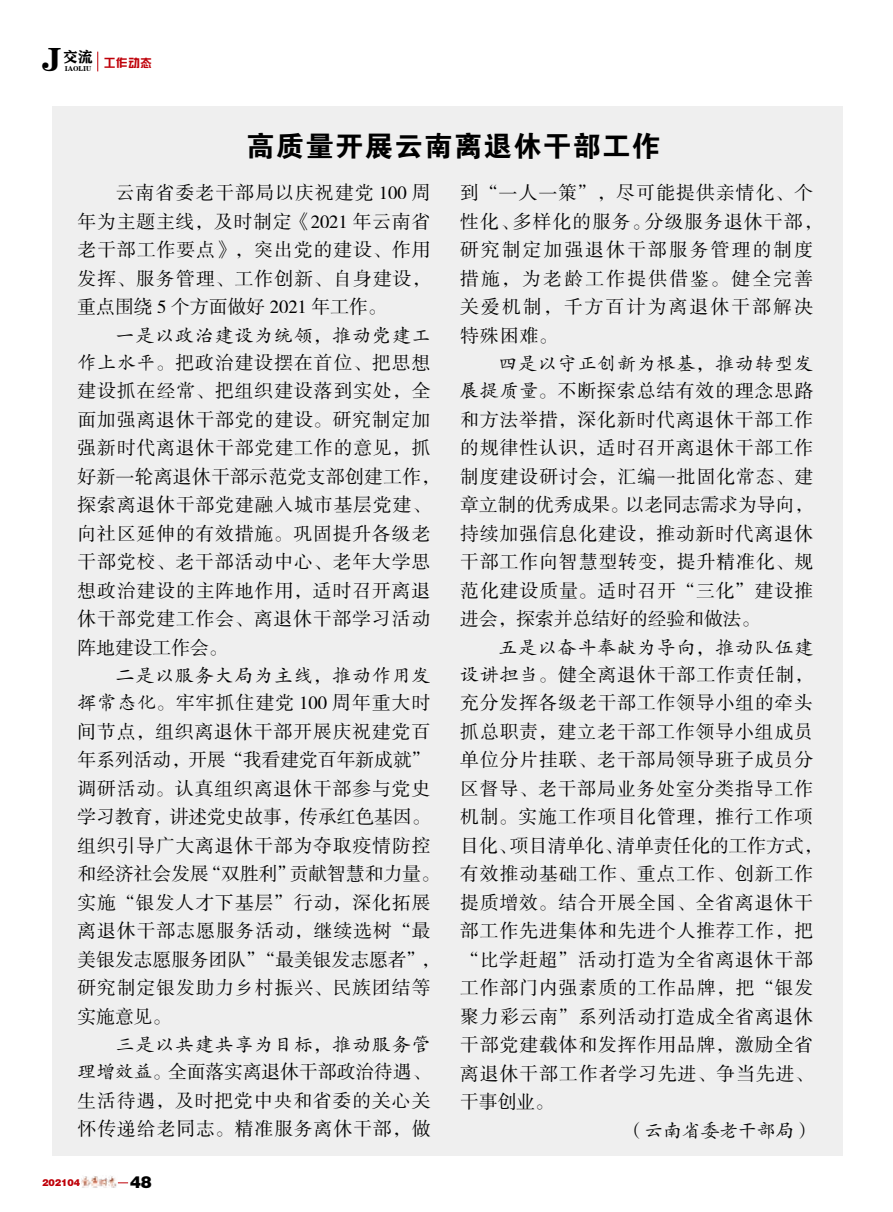
<style>
.page{position:relative;width:893px;height:1212px;background:#fff}
.page>*{position:absolute;margin:0;border:0;box-sizing:border-box;transform-origin:0 0}
.t1{font:33.45px "FZCHSJW GB1 0";color:#000}
.t2{font:28.5px "FZDHTK GBK1 0";letter-spacing:.04em;color:#000}
.t3{font:18.75px/28.5px "FZSSK GBK1 0";letter-spacing:.05em;color:#000;text-align:justify}
.t4{font:18.75px/28.5px "FZSSK GBK1 0";letter-spacing:.115em;color:#000}
.t5{font:18.75px "FZKTK GBK1 0";letter-spacing:.055em;color:#000}
.t6{font:18.75px "FZKTK GBK1 0";color:#000}
.t7{font:16.5px "FZCCHK GBK1 0";color:#000}
.t8{font:15px "FZCHSJW GB1 0";color:#000}
.t9{font:9.6px "FZCCHK GBK1 0";color:#bf0009}
.t10{font:7.05px "FZCHSJW GB1 0";color:#000}
.s1{font-family:"FZKTK GBK1 0"}
</style>
<div class="page">
<img style="left:81px;top:1176px;width:36px;height:12px">
<svg style="left:97px;top:52px;width:1px;height:19px"></svg>
<div style="left:52px;top:106px;width:791px;height:1049px;background:#efefef"></div>
<h1 class="t1" style="left:42px;top:40px;width:21px">J</h1>
<p class="t8" style="left:63px;top:48px;width:32px">交流</p>
<p class="t10" style="left:65px;top:65px;width:88px">IAOLIU <sup>工作动态</sup></p>
<h2 class="t2" style="left:246px;top:131px;width:415px">高质量开展云南离退休干部工作</h2>
<p class="t3" style="left:78px;top:179px;width:354px;text-indent:38px">云南省委老干部局以庆祝建党 100 周年为主题主线，及时制定《2021 年云南省老干部工作要点》，突出党的建设、作用发挥、服务管理、工作创新、自身建设，重点围绕 5 个方面做好 2021 年工作。</p>
<p class="t5" style="left:116px;top:325px;width:316px">一是以政治建设为统领，推动党建工</p>
<p class="t3" style="left:78px;top:349px;width:364px;text-align:left"><span class="s1">作上水平。</span>把政治建设摆在首位、把思想建设抓在经常、把组织建设落到实处，全面加强离退休干部党的建设。研究制定加强新时代离退休干部党建工作的意见，抓好新一轮离退休干部示范党支部创建工作，探索离退休干部党建融入城市基层党建、向社区延伸的有效措施。巩固提升各级老干部党校、老干部活动中心、老年大学思想政治建设的主阵地作用，适时召开离退休干部党建工作会、离退休干部学习活动阵地建设工作会。</p>
<p class="t5" style="left:116px;top:666px;width:316px">二是以服务大局为主线，推动作用发</p>
<p class="t3" style="left:78px;top:689px;width:364px;text-align:left"><span class="s1">挥常态化。</span>牢牢抓住建党 100 周年重大时间节点，组织离退休干部开展庆祝建党百年系列活动，开展“我看建党百年新成就”调研活动。认真组织离退休干部参与党史学习教育，讲述党史故事，传承红色基因。组织引导广大离退休干部为夺取疫情防控和经济社会发展“双胜利”贡献智慧和力量。实施“银发人才下基层”行动，深化拓展离退休干部志愿服务活动，继续选树“最美银发志愿服务团队”“最美银发志愿者”，研究制定银发助力乡村振兴、民族团结等实施意见。</p>
<p class="t5" style="left:116px;top:1035px;width:316px">三是以共建共享为目标，推动服务管</p>
<p class="t3" style="left:78px;top:1058px;width:354px"><span class="s1">理增效益。</span>全面落实离退休干部政治待遇、生活待遇，及时把党中央和省委的关心关怀传递给老同志。精准服务离休干部，做</p>
<p class="t4" style="left:460px;top:179px;width:364px">到“一人一策”，尽可能提供亲情化、个性化、多样化的服务。分级服务退休干部，研究制定加强退休干部服务管理的制度措施，为老龄工作提供借鉴。健全完善关爱机制，千方百计为离退休干部解决特殊困难。</p>
<p class="t5" style="left:499px;top:354px;width:316px">四是以守正创新为根基，推动转型发</p>
<p class="t3" style="left:460px;top:377px;width:354px"><span class="s1">展提质量。</span>不断探索总结有效的理念思路和方法举措，深化新时代离退休干部工作的规律性认识，适时召开离退休干部工作制度建设研讨会，汇编一批固化常态、建章立制的优秀成果。以老同志需求为导向，持续加强信息化建设，推动新时代离退休干部工作向智慧型转变，提升精准化、规范化建设质量。适时召开“三化”建设推进会，探索并总结好的经验和做法。</p>
<p class="t5" style="left:499px;top:637px;width:316px">五是以奋斗奉献为导向，推动队伍建</p>
<p class="t3" style="left:460px;top:661px;width:364px;text-align:left"><span class="s1">设讲担当。</span>健全离退休干部工作责任制，充分发挥各级老干部工作领导小组的牵头抓总职责，建立老干部工作领导小组成员单位分片挂联、老干部局领导班子成员分区督导、老干部局业务处室分类指导工作机制。实施工作项目化管理，推行工作项目化、项目清单化、清单责任化的工作方式，有效推动基础工作、重点工作、创新工作提质增效。结合开展全国、全省离退休干部工作先进集体和先进个人推荐工作，把“比学赶超”活动打造为全省离退休干部工作部门内强素质的工作品牌，把“银发聚力彩云南”系列活动打造成全省离退休干部党建载体和发挥作用品牌，激励全省离退休干部工作者学习先进、争当先进、干事创业。</p>
<p class="t6" style="left:626px;top:1120px;width:189px">（云南省委老干部局）</p>
<p class="t9" style="left:42px;top:1176px;width:40px">202104</p>
<p class="t7" style="left:130px;top:1172px;width:23px">48</p>
</div>
